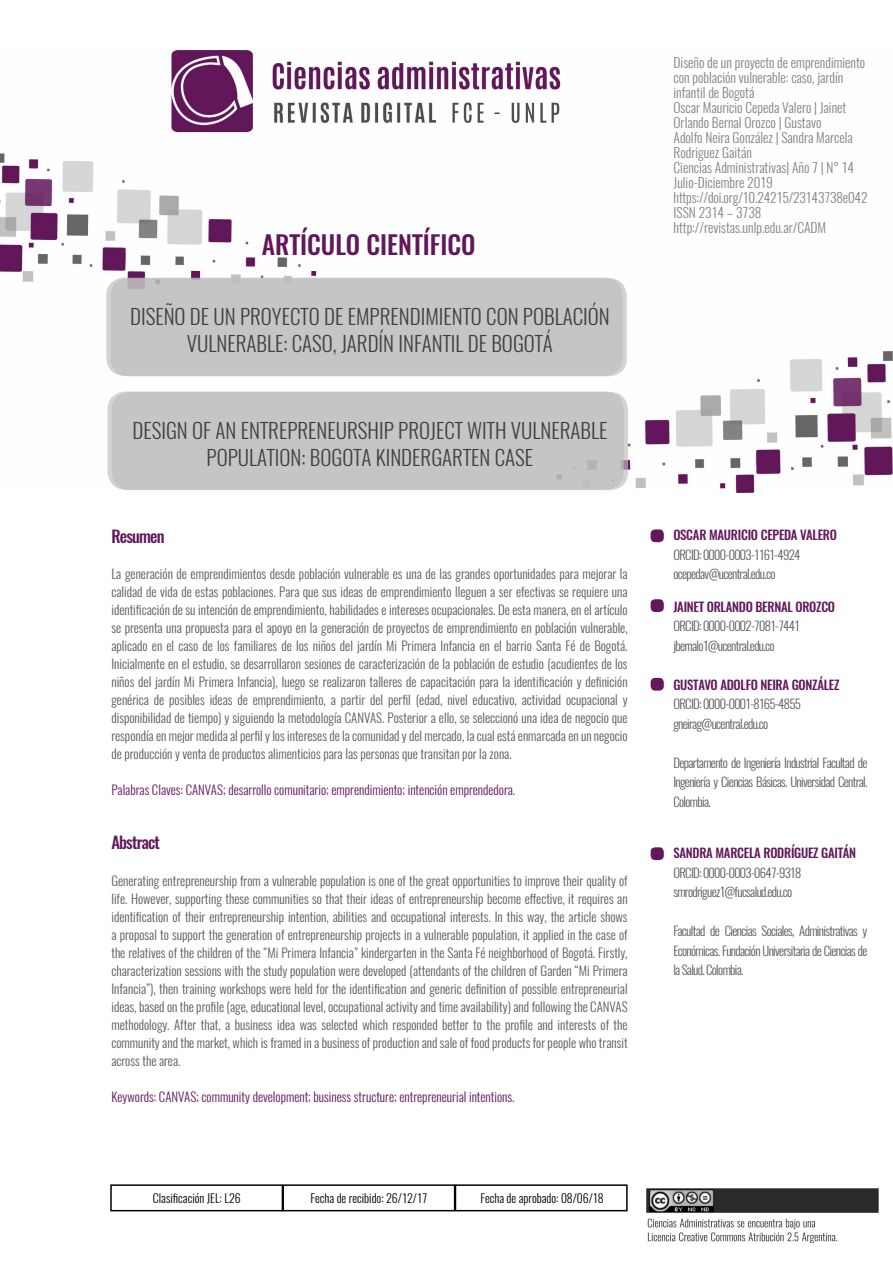
<style>
.page{position:relative;width:893px;height:1263px;background:#fff}
.page>*{position:absolute;margin:0;border:0;box-sizing:border-box;transform-origin:0 0}
.t1{font:500 25.5px "Oswald";color:#62175a}
.t2{font:300 21px/27px "Oswald";color:#414040;text-align:center}
.t3{font:500 16.5px "Oswald";letter-spacing:-.05em;color:#60185a}
.t4{font:300 13.5px/15px "Oswald";color:#808285}
.t5{font:300 12.9px/18px "Oswald";color:#58595b;text-align:justify}
.t6{font:300 12.9px "Oswald";color:#63165c}
.t7{font:300 12.9px "Oswald";color:#5f185a}
.t8{font:300 12.75px/19.5px "Oswald";letter-spacing:-.05em;color:#58595b}
.t9{font:500 12.75px "Oswald";letter-spacing:-.02em;color:#62175a}
.t10{font:300 12px "Oswald";color:#000}
</style>
<div class="page">
<img style="left:0;top:50px;width:893px;height:443px">
<div style="left:110px;top:1184px;width:173px;height:27px;border:2px solid #000"></div>
<div style="left:282px;top:1184px;width:173px;height:27px;border:2px solid #000"></div>
<div style="left:455px;top:1184px;width:173px;height:27px;border:2px solid #000"></div>
<img style="left:646px;top:1188px;width:232px;height:54px">
<div style="left:111px;top:278px;width:516px;height:98px;background:#c5c5c5;border-radius:18px"></div>
<div style="left:651px;top:529px;width:13px;height:13px;background:#63185b;border-radius:4px"></div>
<div style="left:112px;top:392px;width:516px;height:98px;background:#c5c5c5;border-radius:18px"></div>
<div style="left:651px;top:599px;width:13px;height:13px;background:#63185b;border-radius:4px"></div>
<div style="left:651px;top:678px;width:13px;height:13px;background:#63185b;border-radius:4px"></div>
<div style="left:651px;top:847px;width:13px;height:13px;background:#63185b;border-radius:4px"></div>
<h1 class="t1" style="left:262px;top:232px;width:215px">ARTÍCULO CIENTÍFICO</h1>
<h2 class="t2" style="left:130px;top:300px;width:481px">DISEÑO DE UN PROYECTO DE EMPRENDIMIENTO CON POBLACIÓN<br>VULNERABLE: CASO, JARDÍN INFANTIL DE BOGOTÁ</h2>
<h2 class="t2" style="left:132px;top:415px;width:476px">DESIGN OF AN ENTREPRENEURSHIP PROJECT WITH VULNERABLE<br>POPULATION: BOGOTA KINDERGARTEN CASE</h2>
<p class="t3" style="left:111px;top:528px;width:55px">Resumen</p>
<p class="t5" style="left:111px;top:564px;width:518px">La generación de emprendimientos desde población vulnerable es una de las grandes oportunidades para mejorar la calidad de vida de estas poblaciones. Para que sus ideas de emprendimiento lleguen a ser efectivas se requiere una identificación de su intención de emprendimiento, habilidades e intereses ocupacionales. De esta manera, en el artículo se presenta una propuesta para el apoyo en la generación de proyectos de emprendimiento en población vulnerable, aplicado en el caso de los familiares de los niños del jardín Mi Primera Infancia en el barrio Santa Fé de Bogotá.<br>Inicialmente en el estudio, se desarrollaron sesiones de caracterización de la población de estudio (acudientes de los niños del jardín Mi Primera Infancia), luego se realizaron talleres de capacitación para la identificación y definición genérica de posibles ideas de emprendimiento, a partir del perfil (edad, nivel educativo, actividad ocupacional y disponibilidad de tiempo) y siguiendo la metodología CANVAS. Posterior a ello, se seleccionó una idea de negocio que respondía en mejor medida al perfil y los intereses de la comunidad y del mercado, la cual está enmarcada en un negocio de producción y venta de productos alimenticios para las personas que transitan por la zona.</p>
<p class="t6" style="left:111px;top:779px;width:405px">Palabras Claves: CANVAS; desarrollo comunitario; emprendimiento; intención emprendedora.</p>
<p class="t3" style="left:111px;top:834px;width:50px">Abstract</p>
<p class="t5" style="left:111px;top:870px;width:518px">Generating entrepreneurship from a vulnerable population is one of the great opportunities to improve their quality of life. However, supporting these communities so that their ideas of entrepreneurship become effective, it requires an identification of their entrepreneurship intention, abilities and occupational interests. In this way, the article shows a proposal to support the generation of entrepreneurship projects in a vulnerable population, it applied in the case of the relatives of the children of the “Mi Primera Infancia” kindergarten in the Santa Fé neighborhood of Bogotá. Firstly, characterization sessions with the study population were developed (attendants of the children of Garden “Mi Primera Infancia”), then training workshops were held for the identification and generic definition of possible entrepreneurial ideas, based on the profile (age, educational level, occupational activity and time availability) and following the CANVAS methodology. After that, a business idea was selected which responded better to the profile and interests of the community and the market, which is framed in a business of production and sale of food products for people who transit across the area.</p>
<p class="t7" style="left:111px;top:1085px;width:405px">Keywords: CANVAS; community development; business structure; entrepreneurial intentions.</p>
<p class="t10" style="left:153px;top:1187px;width:89px">Clasificación JEL: L26</p>
<p class="t10" style="left:310px;top:1187px;width:118px">Fecha de recibido: 26/12/17</p>
<p class="t10" style="left:480px;top:1187px;width:125px">Fecha de aprobado: 08/06/18</p>
<p class="t4" style="left:674px;top:53px;width:196px">Diseño de un proyecto de emprendimiento con población vulnerable: caso, jardín infantil de Bogotá<br>Oscar Mauricio Cepeda Valero | Jainet<br>Orlando Bernal Orozco | Gustavo<br>Adolfo Neira González | Sandra Marcela<br>Rodriguez Gaitán<br>Ciencias Administrativas| Año 7 | N° 14<br>Julio-Diciembre 2019 https://doi.org/10.24215/23143738e042<br>ISSN 2314 – 3738 http://revistas.unlp.edu.ar/CADM</p>
<p class="t9" style="left:673px;top:528px;width:165px">OSCAR MAURICIO CEPEDA VALERO</p>
<p class="t8" style="left:673px;top:543px;width:129px">ORCID: 0000-0003-1161-4924 ocepedav@ucentral.edu.co</p>
<p class="t9" style="left:673px;top:600px;width:163px">JAINET ORLANDO BERNAL OROZCO</p>
<p class="t8" style="left:673px;top:615px;width:128px">ORCID: 0000-0002-7081-7441 jbernalo1@ucentral.edu.co</p>
<p class="t9" style="left:673px;top:678px;width:168px">GUSTAVO ADOLFO NEIRA GONZÁLEZ</p>
<p class="t8" style="left:673px;top:693px;width:129px">ORCID: 0000-0001-8165-4855 gneirag@ucentral.edu.co</p>
<p class="t8" style="left:673px;top:751px;width:196px;text-align:justify">Departamento de Ingeniería Industrial Facultad de Ingeniería y Ciencias Básicas. Universidad Central.<br>Colombia.</p>
<p class="t9" style="left:673px;top:846px;width:184px">SANDRA MARCELA RODRÍGUEZ GAITÁN</p>
<p class="t8" style="left:673px;top:861px;width:129px">ORCID: 0000-0003-0647-9318 smrodriguez1@fucsalud.edu.co</p>
<p class="t8" style="left:673px;top:920px;width:196px;text-align:justify">Facultad de Ciencias Sociales, Administrativas y Económicas. Fundación Universitaria de Ciencias de la Salud. Colombia.</p>
</div>
